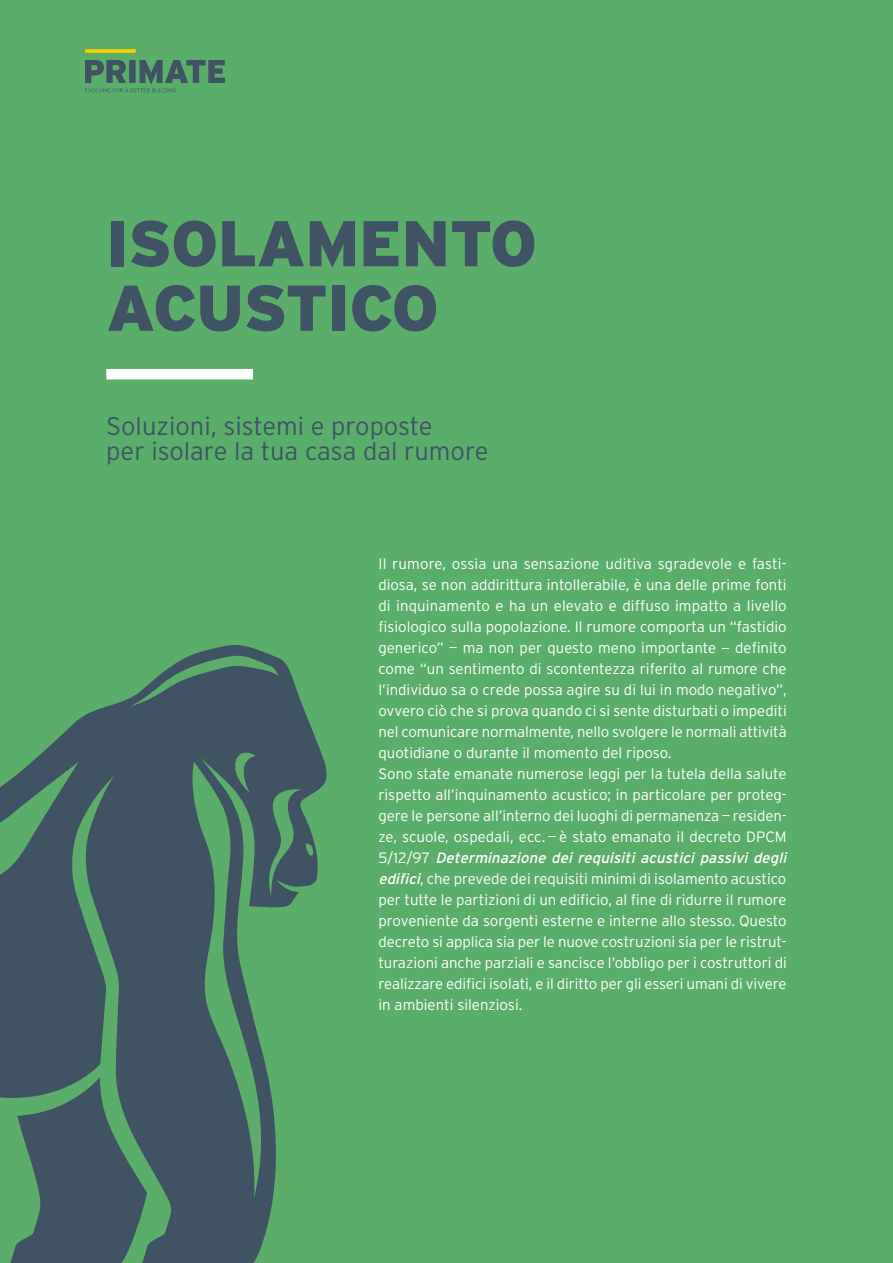
<style>
.page{position:relative;width:893px;height:1263px;background:#5bae69}
.page>*{position:absolute;margin:0;border:0;box-sizing:border-box;transform-origin:0 0}
.t1{font:900 64.5px/64.5px "Interstate";letter-spacing:-.01em;color:#3f5364}
.t2{font:300 25.5px/25.5px "Interstate";color:#3f5364}
.t3{font:300 15px/21px "Interstate";color:#fff}
.s1{font-weight:400;font-style:italic}
</style>
<div class="page">
<svg style="left:0;top:645px;width:327px;height:618px;fill:#3f5364"></svg>
<div style="left:106px;top:369px;width:147px;height:10px;background:#fff"></div>
<svg style="left:85px;top:49px;width:51px;height:4px"></svg>
<svg style="left:85px;top:60px;width:140px;height:32px"></svg>
<h1 class="t1" style="left:106px;top:211px;width:432px">ISOLAMENTO<br>ACUSTICO</h1>
<h2 class="t2" style="left:106px;top:413px;width:384px">Soluzioni, sistemi e proposte<br>per isolare la tua casa dal rumore</h2>
<p class="t3" style="left:378px;top:553px;width:410px">Il rumore, ossia una sensazione uditiva sgradevole e fasti&shy;diosa, se non addirittura intollerabile, è una delle prime fonti di inquinamento e ha un elevato e diffuso impatto a livello fisiologico sulla popolazione. Il rumore comporta un “fastidio generico” — ma non per questo meno importante — definito come “un sentimento di scontentezza riferito al rumore che l’individuo sa o crede possa agire su di lui in modo negativo”, ovvero ciò che si prova quando ci si sente disturbati o impediti nel comunicare normalmente, nello svolgere le normali attività quotidiane o durante il momento del riposo.<br>Sono state emanate numerose leggi per la tutela della salute rispetto all’inquinamento acustico; in particolare per proteg&shy;gere le persone all’interno dei luoghi di permanenza — residen&shy;ze, scuole, ospedali, ecc. — è stato emanato il decreto DPCM 5/12/97 <span class="s1">Determinazione dei requisiti acustici passivi degli edifici</span>, che prevede dei requisiti minimi di isolamento acustico per tutte le partizioni di un edificio, al fine di ridurre il rumore proveniente da sorgenti esterne e interne allo stesso. Questo decreto si applica sia per le nuove costruzioni sia per le ristrut&shy;turazioni anche parziali e sancisce l’obbligo per i costruttori di realizzare edifici isolati, e il diritto per gli esseri umani di vivere in ambienti silenziosi.</p>
</div>
